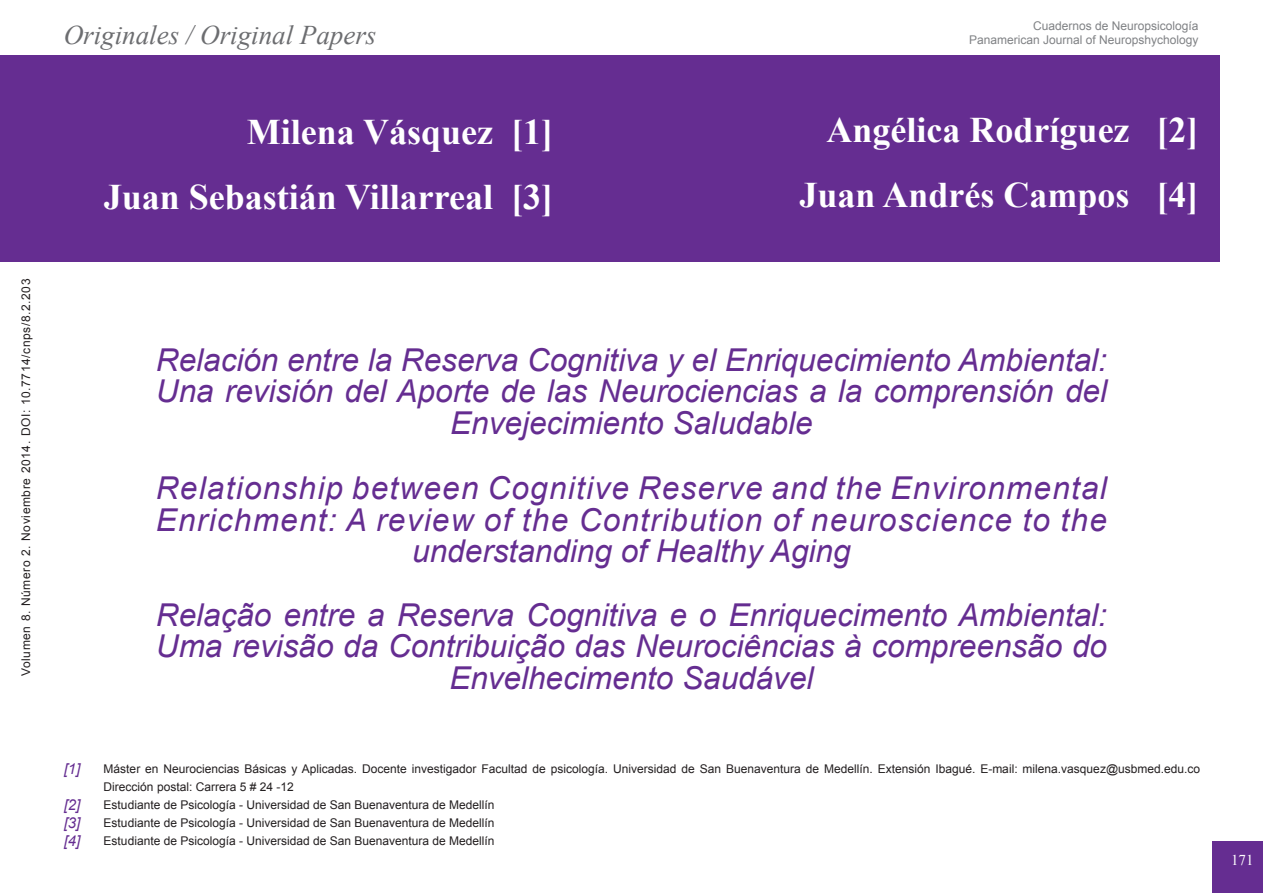
<style>
.page{position:relative;width:1263px;height:893px;background:#fff}
.page>*{position:absolute;margin:0;border:0;box-sizing:border-box;transform-origin:0 0}
.t1{font:700 36px/64.8px "Times New Roman";color:#fff;text-align:right}
.t2{font:italic 31.5px/31.5px "Arial";color:#652d91;text-align:center}
.t3{font:italic 31.5px/31.5px "Arial";letter-spacing:.04em;color:#652d91;text-align:center}
.t4{font:italic 27px "Times New Roman";color:#6c6d70}
.t5{font:italic 15px/18px "Arial";color:#652d91;text-align:justify}
.t6{font:15px "Times New Roman";color:#fff}
.t7{font:12px/18px "Arial";color:#231f20}
.t8{font:12px "Arial";color:#808285}
.t9{font:12px "Arial";letter-spacing:.05em;color:#231f20}
</style>
<div class="page">
<div style="left:1212px;top:841px;width:51px;height:52px;background:#652d91"></div>
<div style="left:0;top:55px;width:1219px;height:206px;background:#652d91"></div>
<p class="t9" style="left:18px;top:676px;width:399px;rotate:-90deg">Volumen 8. Número 2. Noviembre 2014. DOI: 10.7714/cnps/8.2.203</p>
<p class="t8" style="left:1033px;top:18px;width:167px">Cuadernos de Neuropsicología</p>
<h3 class="t4" style="left:64px;top:17px;width:314px">Originales / Original Papers</h3>
<p class="t8" style="left:969px;top:32px;width:231px">Panamerican Journal of Neuropshychology</p>
<h1 class="t1" style="left:104px;top:99px;width:451px">Milena Vásquez [1]<br>Juan Sebastián Villarreal [3]</h1>
<h1 class="t1" style="left:799px;top:97px;width:401px">Angélica Rodríguez [2]<br>Juan Andrés Campos [4]</h1>
<h2 class="t2" style="left:156px;top:344px;width:953px">Relación entre la Reserva Cognitiva y el Enriquecimiento Ambiental:<br>Una revisión del Aporte de las Neurociencias a la comprensión del<br>Envejecimiento Saludable</h2>
<h2 class="t3" style="left:156px;top:473px;width:952px">Relationship between Cognitive Reserve and the Environmental<br>Enrichment: A review of the Contribution of neuroscience to the understanding of Healthy Aging</h2>
<h2 class="t2" style="left:156px;top:599px;width:953px">Relação entre a Reserva Cognitiva e o Enriquecimento Ambiental:<br>Uma revisão da Contribuição das Neurociências à compreensão do<br>Envelhecimento Saudável</h2>
<p class="t5" style="left:64px;top:760px;width:18px">[1]</p>
<p class="t5" style="left:64px;top:796px;width:18px">[2] [3] [4]</p>
<p class="t7" style="left:104px;top:760px;width:1098px">Máster en Neurociencias Básicas y Aplicadas. Docente investigador Facultad de psicología. Universidad de San Buenaventura de Medellín. Extensión Ibagué. E-mail: milena.vasquez@usbmed.edu.co Dirección postal: Carrera 5 # 24 -12<br>Estudiante de Psicología - Universidad de San Buenaventura de Medellín<br>Estudiante de Psicología - Universidad de San Buenaventura de Medellín<br>Estudiante de Psicología - Universidad de San Buenaventura de Medellín</p>
<p class="t6" style="left:1231px;top:850px;width:24px">171</p>
</div>
